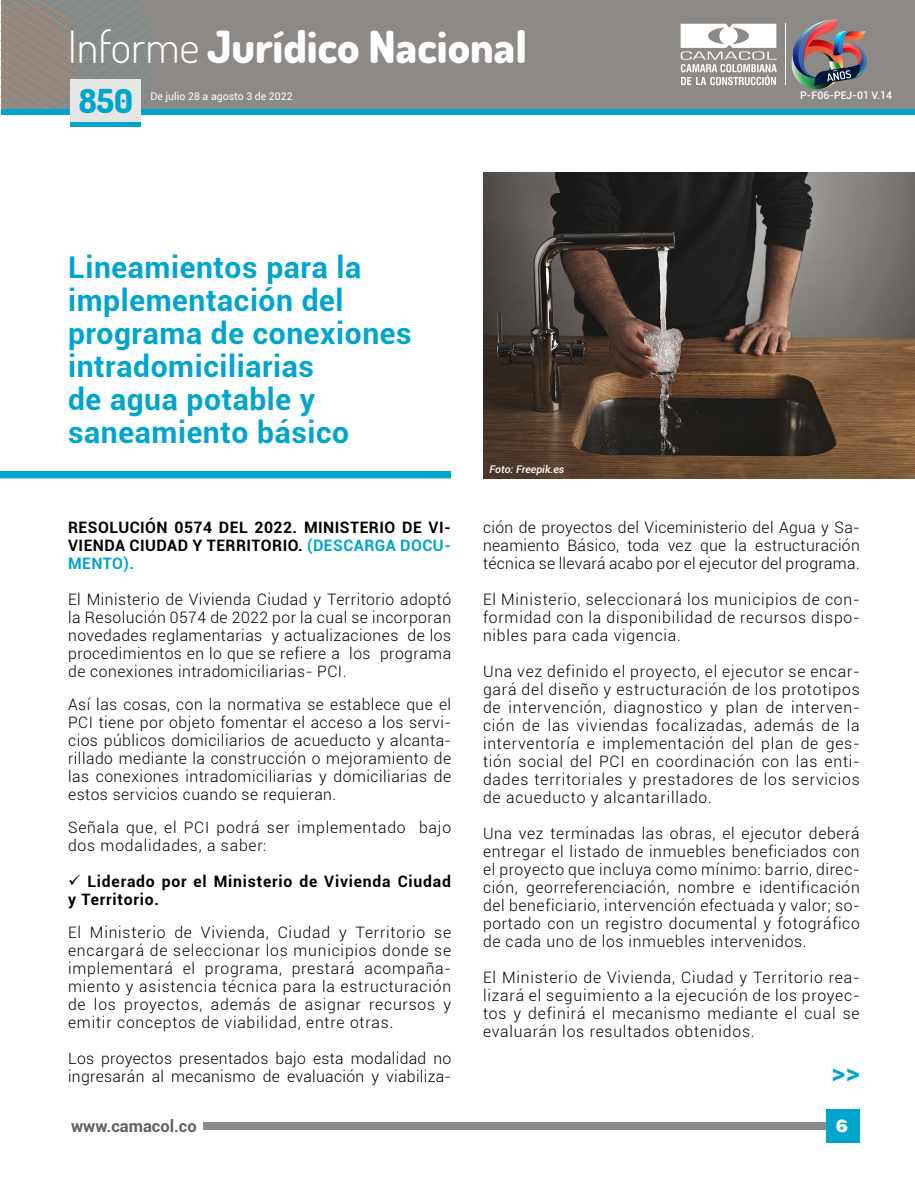
<style>
.page{position:relative;width:915px;height:1191px;background:#fff}
.page>*{position:absolute;margin:0;border:0;box-sizing:border-box;transform-origin:0 0}
.t1{font:800 44.25px "Dosis";color:#fff}
.t2{font:800 33px "Dosis";color:#00a5ce}
.t3{font:700 30px/33px "Roboto";letter-spacing:.02em;color:#00a5ce}
.t4{font:700 27px "Roboto";color:#00a5ce}
.t5{font:900 19.5px "Roboto";color:#fff}
.t6{font:900 19.5px "Helvetica";color:#fff}
.t7{font:700 16.5px "Roboto";color:#66605c}
.t8{font:300 15.75px/18px "Roboto";letter-spacing:.04em;color:#000;text-align:justify}
.t9{font:300 15.75px/18px "Roboto";letter-spacing:.02em;color:#000}
.t10{font:700 15.75px/18px "Roboto";letter-spacing:.03em;color:#000}
.t11{font:700 15.75px/18px "Roboto";letter-spacing:.05em;color:#000}
.t12{font:700 15.75px "Roboto";letter-spacing:.03em;color:#00a5ce}
.t13{font:10.5px "Roboto";color:#fff}
.t14{font:500 10.5px "Roboto";color:#fff}
.t15{font:italic 500 10.5px "Roboto";color:#fff}
.s1{font-weight:300}
.s2{color:#00a5ce}
</style>
<div class="page">
<div style="left:203px;top:1122px;width:655px;height:7px;background:#8c8986"></div>
<div style="left:825px;top:1109px;width:33px;height:34px;background:#00a5ce"></div>
<div style="left:1px;top:0;width:913px;height:108px;background:#8c8986"></div>
<div style="left:1px;top:109px;width:913px;height:5px;background:#00a5ce"></div>
<svg style="left:1px;top:0;width:158px;height:109px"></svg>
<div style="left:70px;top:122px;width:70px;height:5px;background:#00a5ce"></div>
<div style="left:70px;top:79px;width:70px;height:43px;background:#e7e6e6"></div>
<img style="left:791px;top:19px;width:75px;height:70px">
<svg style="left:680px;top:24px;width:96px;height:61px"></svg>
<hr style="left:785px;top:24px;width:1px;height:61px;background:#fff">
<div style="left:0;top:471px;width:451px;height:7px;background:#00a5ce"></div>
<img style="left:483px;top:172px;width:431px;height:306px">
<h1 class="t1" style="left:68px;top:18px;width:460px"><span class="s1">Informe</span> Jurídico Nacional</h1>
<h2 class="t2" style="left:79px;top:80px;width:55px">850</h2>
<p class="t13" style="left:150px;top:89px;width:144px">De julio 28 a agosto 3 de 2022</p>
<h3 class="t3" style="left:68px;top:249px;width:345px">Lineamientos para la implementación del programa de conexiones intradomiciliarias<br>de agua potable y saneamiento básico</h3>
<p class="t15" style="left:489px;top:462px;width:76px">Foto: Freepik.es</p>
<p class="t14" style="left:800px;top:87px;width:93px">P-F06-PEJ-01 V.14</p>
<p class="t10" style="left:68px;top:517px;width:384px;text-indent:30px">olución 0574 del 2022. Mi nisterio de Vi&shy;vienda Ci udad y Territorio. <span class="s2">(Des</span></p>
<p class="t10" style="left:68px;top:517px;width:11px">Res</p>
<p class="t12" style="left:343px;top:534px;width:109px">carga Docu-</p>
<p class="t12" style="left:68px;top:552px;width:67px">mento).</p>
<p class="t8" style="left:68px;top:590px;width:384px">El Ministerio de Vivienda Ciudad y Territorio adoptó la Resolución 0574 de 2022 por la cual se incorporan novedades reglamentarias y actualizaciones de los procedimientos en lo que se refiere a los programa de conexiones intradomiciliarias- PCI.</p>
<p class="t8" style="left:68px;top:695px;width:384px">Así las cosas, con la normativa se establece que el PCI tiene por objeto fomentar el acceso a los servi&shy;cios públicos domiciliarios de acueducto y alcanta&shy;rillado mediante la construcción o mejoramiento de las conexiones intradomiciliarias y domiciliarias de estos servicios cuando se requieran.</p>
<p class="t8" style="left:68px;top:818px;width:384px">Señala que, el PCI podrá ser implementado bajo dos modalidades, a saber:</p>
<p class="t11" style="left:68px;top:871px;width:384px">✓ Liderado por el Ministerio de Vivienda Ciudad y Territorio.</p>
<p class="t8" style="left:68px;top:923px;width:384px">El Ministerio de Vivienda, Ciudad y Territorio se encargará de seleccionar los municipios donde se implementará el programa, prestará acompaña&shy;miento y asistencia técnica para la estructuración de los proyectos, además de asignar recursos y emitir conceptos de viabilidad, entre otras.</p>
<p class="t9" style="left:68px;top:1049px;width:384px">Los proyectos presentados bajo esta modalidad no ingresarán al mecanismo de evaluación y viabiliza-</p>
<p class="t8" style="left:483px;top:518px;width:378px">ción de proyectos del Viceministerio del Agua y Sa&shy;neamiento Básico, toda vez que la estructuración técnica se llevará acabo por el ejecutor del programa.</p>
<p class="t8" style="left:483px;top:590px;width:378px">El Ministerio, seleccionará los municipios de con&shy;formidad con la disponibilidad de recursos dispo&shy;nibles para cada vigencia.</p>
<p class="t8" style="left:483px;top:662px;width:378px">Una vez definido el proyecto, el ejecutor se encar&shy;gará del diseño y estructuración de los prototipos de intervención, diagnostico y plan de interven&shy;ción de las viviendas focalizadas, además de la interventoría e implementación del plan de ges&shy;tión social del PCI en coordinación con las enti&shy;dades territoriales y prestadores de los servicios de acueducto y alcantarillado.</p>
<p class="t8" style="left:483px;top:824px;width:378px">Una vez terminadas las obras, el ejecutor deberá entregar el listado de inmuebles beneficiados con el proyecto que incluya como mínimo: barrio, direc&shy;ción, georreferenciación, nombre e identificación del beneficiario, intervención efectuada y valor; so&shy;portado con un registro documental y fotográfico de cada uno de los inmuebles intervenidos.</p>
<p class="t8" style="left:483px;top:968px;width:378px">El Ministerio de Vivienda, Ciudad y Territorio rea&shy;lizará el seguimiento a la ejecución de los proyec&shy;tos y definirá el mecanismo mediante el cual se evaluarán los resultados obtenidos.</p>
<h3 class="t4" style="left:831px;top:1052px;width:30px">&gt;&gt;</h3>
<p class="t7" style="left:71px;top:1114px;width:127px">www.camacol.co</p>
<p class="t5" style="left:836px;top:1114px;width:13px">1</p>
<p class="t6" style="left:836px;top:1118px;width:13px">6</p>
</div>
